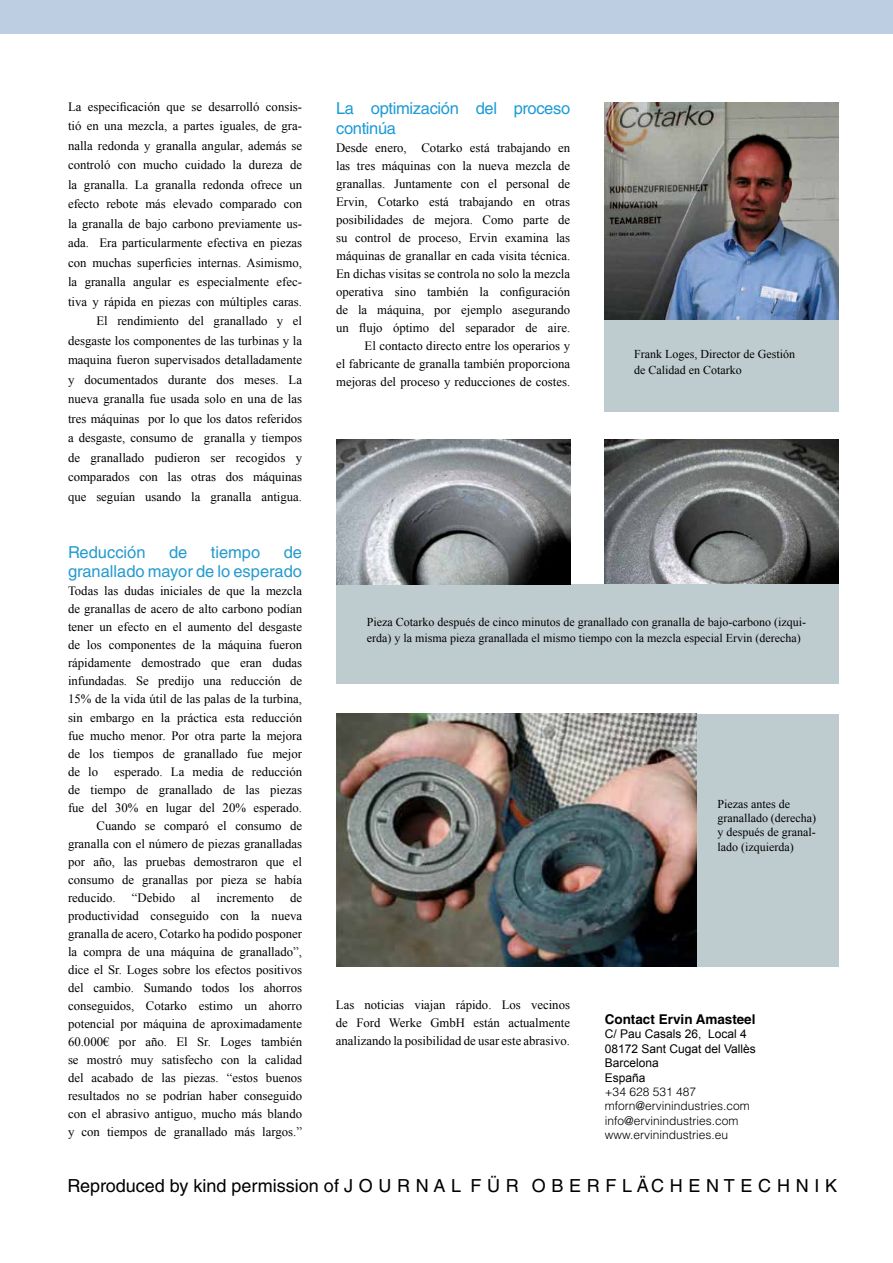
<style>
.page{position:relative;width:893px;height:1263px;background:#fff}
.page>*{position:absolute;margin:0;border:0;box-sizing:border-box;transform-origin:0 0}
.t1{font:18px "Helvetica LT Std";color:#000}
.t2{font:16.5px/19.5px "Helvetica LT Std";color:#249ace;text-align:right}
.t3{font:16.5px/19.5px "Helvetica LT Std";letter-spacing:-.02em;color:#1c9ad6}
.t4{font:700 13.5px "Helvetica LT Std";color:#000}
.t5{font:12.75px/18px "Times New Roman";color:#000;text-align:justify}
.t6{font:12px/14.4px "Times New Roman";color:#000}
.t7{font:300 12px/14.4px "Helvetica LT Std";color:#000}
.t8{font:12px/14.4px "Arial";color:#000}
</style>
<div class="page">
<div style="left:605px;top:319px;width:234px;height:93px;background:#becccf"></div>
<div style="left:336px;top:584px;width:503px;height:100px;background:#becccf"></div>
<div style="left:696px;top:714px;width:143px;height:252px;background:#becccf"></div>
<div style="left:0;top:0;width:893px;height:33px;background:#bdcde2"></div>
<img style="left:336px;top:439px;width:234px;height:145px">
<img style="left:605px;top:439px;width:234px;height:145px">
<img style="left:336px;top:714px;width:360px;height:252px">
<img style="left:605px;top:102px;width:234px;height:217px">
<p class="t5" style="left:68px;top:97px;width:236px;line-height:19.5px;text-align:right">La especificación que se desarrolló consis&shy;tió en una mezcla, a partes iguales, de gra&shy;nalla redonda y granalla angular, además se controló con mucho cuidado la dureza de la granalla. La granalla redonda ofrece un efecto rebote más elevado comparado con la granalla de bajo carbono previamente us&shy;ada. Era particularmente efectiva en piezas con muchas superficies internas. Asimismo, la granalla angular es especialmente efec&shy;tiva y rápida en piezas con múltiples caras.<br>El rendimiento del granallado y el desgaste los componentes de las turbinas y la maquina fueron supervisados detalladamente y documentados durante dos meses. La nueva granalla fue usada solo en una de las tres máquinas por lo que los datos referidos a desgaste, consumo de granalla y tiempos de granallado pudieron ser recogidos y comparados con las otras dos máquinas que seguían usando la granalla antigua.</p>
<p class="t3" style="left:336px;top:99px;width:236px">La optimización del proceso continúa</p>
<p class="t5" style="left:336px;top:138px;width:236px;text-align:right">Desde enero, Cotarko está trabajando en las tres máquinas con la nueva mezcla de granallas. Juntamente con el personal de Ervin, Cotarko está trabajando en otras posibilidades de mejora. Como parte de su control de proceso, Ervin examina las máquinas de granallar en cada visita técnica.<br>En dichas visitas se controla no solo la mezcla operativa sino también la configuración de la máquina, por ejemplo asegurando un flujo óptimo del separador de aire.<br>El contacto directo entre los operarios y<br>el fabricante de granalla también proporciona mejoras del proceso y reducciones de costes.</p>
<p class="t6" style="left:634px;top:346px;width:162px;line-height:16.2px">Frank Loges, Director de Gestión de Calidad en Cotarko</p>
<p class="t2" style="left:68px;top:542px;width:79px">Reducción</p>
<p class="t2" style="left:169px;top:542px;width:20px">de</p>
<p class="t2" style="left:211px;top:542px;width:51px">tiempo</p>
<p class="t2" style="left:68px;top:542px;width:236px">de<br>granallado mayor de lo esperado</p>
<p class="t5" style="left:68px;top:582px;width:236px">Todas las dudas iniciales de que la mezcla de granallas de acero de alto carbono podían tener un efecto en el aumento del desgaste de los componentes de la máquina fueron rápidamente demostrado que eran dudas infundadas. Se predijo una reducción de 15% de la vida útil de las palas de la turbina, sin embargo en la práctica esta reducción fue mucho menor. Por otra parte la mejora de los tiempos de granallado fue mejor de lo</p>
<p class="t6" style="left:367px;top:613px;width:441px;line-height:16.2px">Pieza Cotarko después de cinco minutos de granallado con granalla de bajo-carbono (izqui&shy;erda) y la misma pieza granallada el mismo tiempo con la mezcla especial Ervin (derecha)</p>
<p class="t5" style="left:114px;top:762px;width:189px">esperado. La media de reducción</p>
<p class="t5" style="left:68px;top:780px;width:236px">de tiempo de granallado de las piezas</p>
<p class="t5" style="left:68px;top:798px;width:236px">fue del 30% en lugar del 20% esperado.</p>
<p class="t5" style="left:97px;top:816px;width:207px">Cuando se comparó el consumo de</p>
<p class="t5" style="left:68px;top:834px;width:236px">granalla con el número de piezas granalladas</p>
<p class="t5" style="left:68px;top:852px;width:236px">por año, las pruebas demostraron que el</p>
<p class="t5" style="left:68px;top:870px;width:236px">consumo de granallas por pieza se había</p>
<p class="t5" style="left:68px;top:888px;width:49px">reducido.</p>
<p class="t5" style="left:132px;top:888px;width:45px">“Debido</p>
<p class="t5" style="left:191px;top:888px;width:11px">al</p>
<p class="t5" style="left:217px;top:888px;width:59px">incremento</p>
<p class="t6" style="left:717px;top:796px;width:100px">Piezas antes de granallado (derecha) y después de granal&shy;lado (izquierda)</p>
<p class="t5" style="left:68px;top:888px;width:236px;text-indent:222px">de productividad conseguido con la nueva granalla de acero, Cotarko ha podido posponer la compra de una máquina de granallado”, dice el Sr. Loges sobre los efectos positivos del cambio. Sumando todos los ahorros conseguidos, Cotarko estimo un ahorro potencial por máquina de aproximadamente 60.000€ por año. El Sr. Loges también se mostró muy satisfecho con la calidad del acabado de las piezas. “estos buenos resultados no se podrían haber conseguido con el abrasivo antiguo, mucho más blando y con tiempos de granallado más largos.”</p>
<p class="t5" style="left:336px;top:996px;width:236px">Las noticias viajan rápido. Los vecinos de Ford Werke GmbH están actualmente analizando la posibilidad de usar este abrasivo.</p>
<p class="t4" style="left:605px;top:1011px;width:152px">Contact Ervin Amasteel</p>
<p class="t8" style="left:605px;top:1027px;width:153px">C/ Pau Casals 26, Local 4<br>08172 Sant Cugat del Vallès<br>Barcelona<br>España</p>
<p class="t7" style="left:605px;top:1084px;width:147px">+34 628 531 487 mforn@ervinindustries.com info@ervinindustries.com www.ervinindustries.eu</p>
<h1 class="t1" style="left:68px;top:1175px;width:771px">Reproduced by kind permission of J O U R N A L F Ü R O B E R F L Ä C H E N T E C H N I K</h1>
</div>
